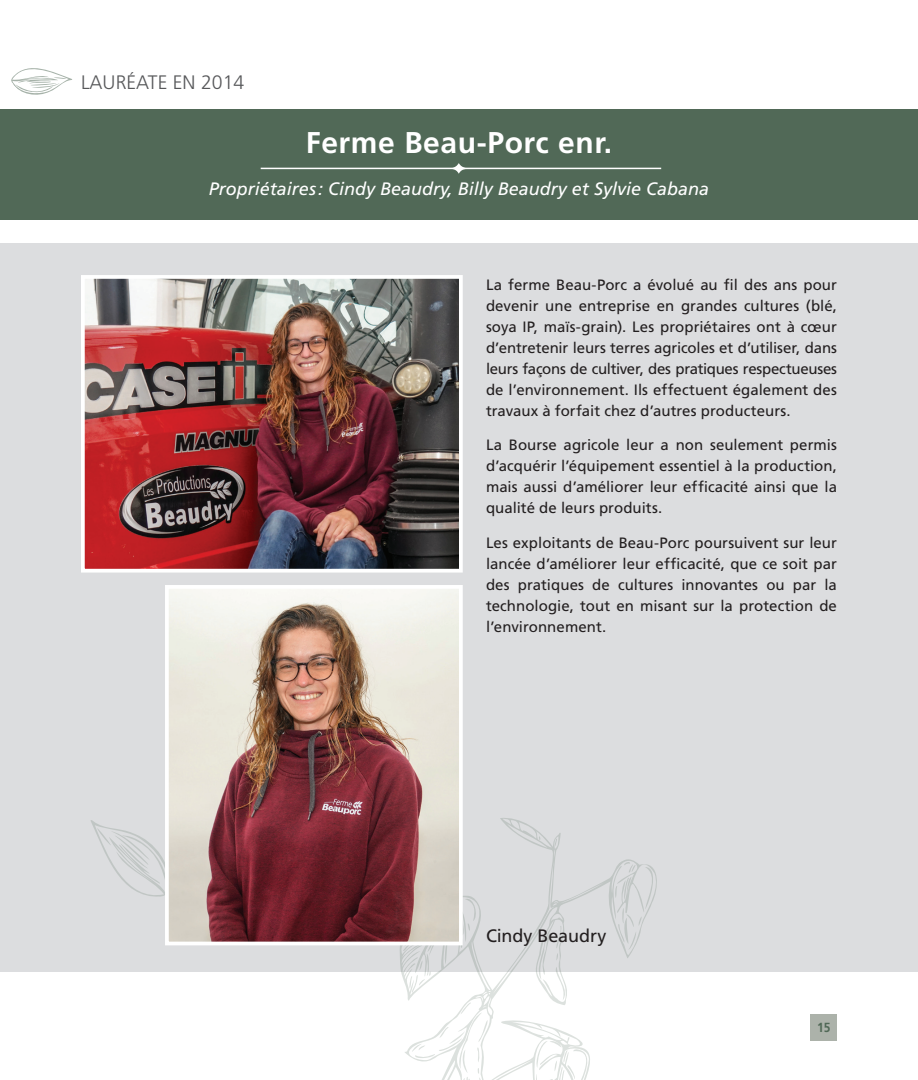
<style>
.page{position:relative;width:918px;height:1080px;background:#fff}
.page>*{position:absolute;margin:0;border:0;box-sizing:border-box;transform-origin:0 0}
.t1{font:700 30px "Frutiger LT Std";letter-spacing:.02em;color:#fff}
.t2{font:300 19.5px "Frutiger LT Std";color:#57585a}
.t3{font:italic 18px "Frutiger LT Std";color:#fff}
.t4{font:18px "Frutiger LT Std";letter-spacing:-.005em;color:#231f20}
.t5{font:15px/21px "Frutiger LT Std";letter-spacing:.005em;color:#231f20;text-align:justify}
.t6{font:700 13.2px "Frutiger LT Std";color:#516957;scale:.91 1}
</style>
<div class="page">
<div style="left:811px;top:1014px;width:26px;height:27px;background:#acb2aa"></div>
<div style="left:0;top:243px;width:918px;height:729px;background:#dcdddf"></div>
<div style="left:0;top:109px;width:918px;height:110px;background:#516957"></div>
<svg style="left:356px;top:818px;width:277px;height:262px"></svg>
<svg style="left:614px;top:858px;width:43px;height:92px"></svg>
<svg style="left:403px;top:884px;width:76px;height:109px"></svg>
<svg style="left:412px;top:999px;width:78px;height:81px"></svg>
<svg style="left:534px;top:1040px;width:67px;height:40px"></svg>
<svg style="left:542px;top:923px;width:29px;height:78px"></svg>
<svg style="left:538px;top:836px;width:3px;height:4px"></svg>
<svg style="left:554px;top:836px;width:4px;height:10px"></svg>
<svg style="left:11px;top:68px;width:61px;height:27px"></svg>
<svg style="left:91px;top:820px;width:74px;height:77px"></svg>
<img style="left:86px;top:280px;width:372px;height:288px">
<div style="left:81px;top:275px;width:382px;height:298px;border:4px solid #fff"></div>
<img style="left:170px;top:590px;width:288px;height:350px">
<div style="left:165px;top:585px;width:298px;height:360px;border:4px solid #fff"></div>
<svg style="left:261px;top:163px;width:400px;height:11px"></svg>
<h2 class="t2" style="left:81px;top:71px;width:165px">LAURÉATE EN 2014</h2>
<h1 class="t1" style="left:306px;top:125px;width:308px">Ferme Beau-Porc enr.</h1>
<p class="t3" style="left:209px;top:178px;width:502px">Propriétaires: Cindy Beaudry, Billy Beaudry et Sylvie Cabana</p>
<p class="t5" style="left:486px;top:274px;width:353px">La ferme Beau-Porc a évolué au fil des ans pour devenir une entreprise en grandes cultures (blé, soya IP, maïs-grain). Les propriétaires ont à cœur d’entretenir leurs terres agricoles et d’utiliser, dans leurs façons de cultiver, des pratiques respectueuses de l’environnement. Ils effectuent également des travaux à forfait chez d’autres producteurs.</p>
<p class="t5" style="left:486px;top:435px;width:353px">La Bourse agricole leur a non seulement permis d’acquérir l’équipement essentiel à la production, mais aussi d’améliorer leur efficacité ainsi que la qualité de leurs produits.</p>
<p class="t5" style="left:486px;top:532px;width:353px">Les exploitants de Beau-Porc poursuivent sur leur lancée d’améliorer leur efficacité, que ce soit par des pratiques de cultures innovantes ou par la technologie, tout en misant sur la protection de l’environnement.</p>
<p class="t4" style="left:486px;top:925px;width:122px">Cindy Beaudry</p>
<p class="t6" style="left:817px;top:1019px;width:16px">15</p>
</div>
